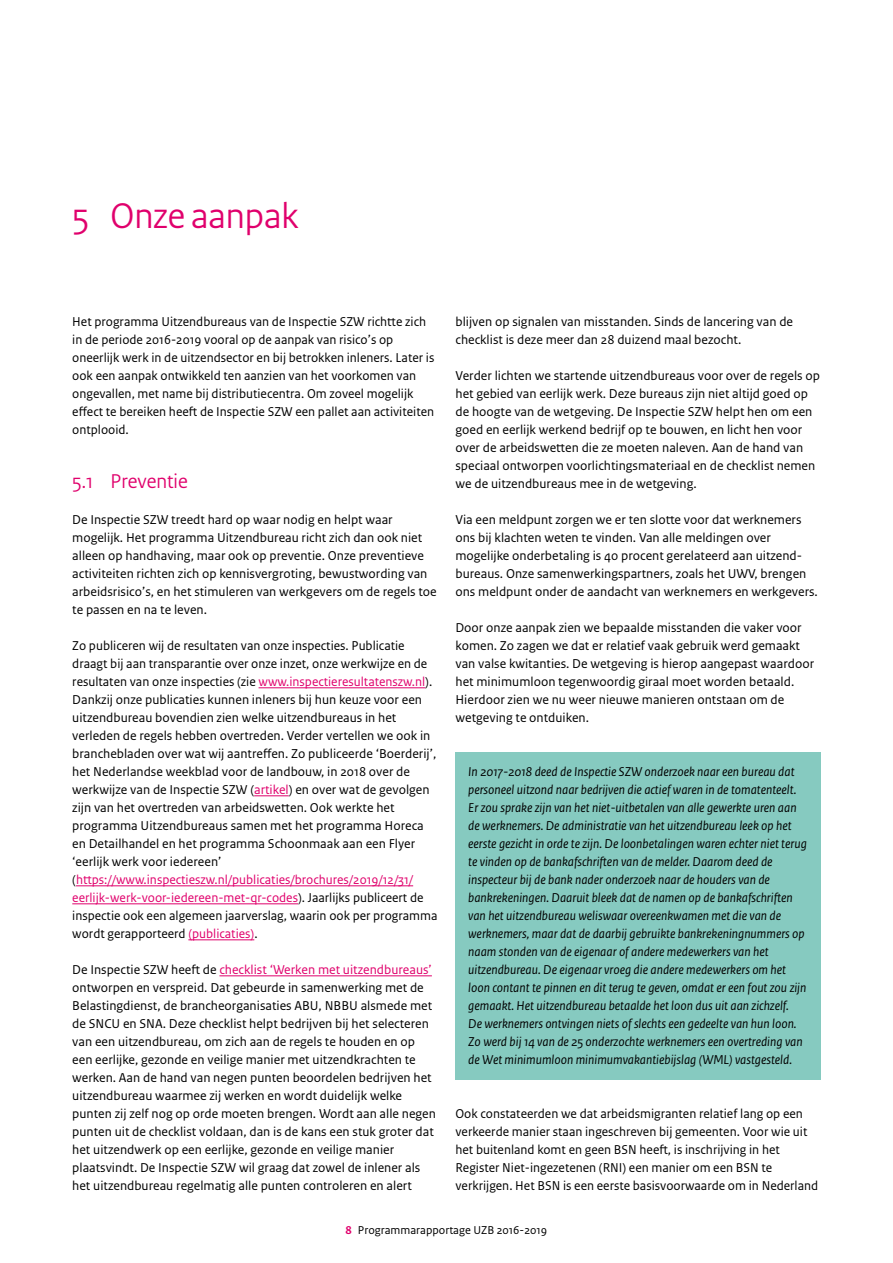
<style>
.page{position:relative;width:893px;height:1263px;background:#fff}
.page>*{position:absolute;margin:0;border:0;box-sizing:border-box;transform-origin:0 0}
.t1{font:37.5px "Rijksoverheid Sans Heading";color:#e0006c}
.t2{font:21px "Rijksoverheid Sans Heading";color:#e0006c}
.t3{font:13.5px/18px "Rijksoverheid Sans Text";color:#000}
.t4{font:italic 13.5px/18px "Rijksoverheid Sans Text";color:#000}
.t5{font:12px "Rijksoverheid Sans Text";color:#000}
.s1{color:#e0006c}
.s2{font-weight:700;color:#e0006c}
</style>
<div class="page">
<hr style="left:259px;top:687px;width:166px;height:1px;background:#e0006c">
<hr style="left:254px;top:795px;width:35px;height:1px;background:#e0006c">
<hr style="left:76px;top:885px;width:337px;height:1px;background:#e0006c">
<hr style="left:72px;top:903px;width:226px;height:1px;background:#e0006c">
<hr style="left:188px;top:939px;width:66px;height:1px;background:#e0006c">
<hr style="left:219px;top:975px;width:213px;height:1px;background:#e0006c">
<div style="left:455px;top:752px;width:366px;height:327px;background:#86cac0"></div>
<h1 class="t1" style="left:72px;top:194px;width:227px">5 Onze aanpak</h1>
<p class="t3" style="left:72px;top:313px;width:364px">Het programma Uitzendbureaus van de Inspectie SZW richtte zich in de periode 2016-2019 vooral op de aanpak van risico’s op oneerlijk werk in de uitzendsector en bij betrokken inleners. Later is ook een aanpak ontwikkeld ten aanzien van het voorkomen van ongevallen, met name bij distributiecentra. Om zoveel mogelijk effect te bereiken heeft de Inspectie SZW een pallet aan activiteiten ontplooid.</p>
<h2 class="t2" style="left:72px;top:469px;width:117px">5.1 Preventie</h2>
<p class="t3" style="left:72px;top:511px;width:366px">De Inspectie SZW treedt hard op waar nodig en helpt waar mogelijk. Het programma Uitzendbureau richt zich dan ook niet alleen op handhaving, maar ook op preventie. Onze preventieve activiteiten richten zich op kennisvergroting, bewustwording van arbeidsrisico’s, en het stimuleren van werkgevers om de regels toe te passen en na te leven.</p>
<p class="t3" style="left:72px;top:637px;width:367px">Zo publiceren wij de resultaten van onze inspecties. Publicatie draagt bij aan transparantie over onze inzet, onze werkwijze en de resultaten van onze inspecties (zie <span class="s1">www.inspectieresultatenszw.nl</span>).<br>Dankzij onze publicaties kunnen inleners bij hun keuze voor een uitzendbureau bovendien zien welke uitzendbureaus in het verleden de regels hebben overtreden. Verder vertellen we ook in branchebladen over wat wij aantreffen. Zo publiceerde ‘Boerderij’, het Nederlandse weekblad voor de landbouw, in 2018 over de werkwijze van de Inspectie SZW (<span class="s1">artikel</span>) en over wat de gevolgen zijn van het overtreden van arbeidswetten. Ook werkte het programma Uitzendbureaus samen met het programma Horeca en Detailhandel en het programma Schoonmaak aan een Flyer ‘eerlijk werk voor iedereen’ (<span class="s1">https://www.inspectieszw.nl/publicaties/brochures/2019/12/31/ eerlijk-werk-voor-iedereen-met-qr-codes</span>). Jaarlijks publiceert de inspectie ook een algemeen jaarverslag, waarin ook per programma wordt gerapporteerd <span class="s1">(publicaties)</span>.</p>
<p class="t3" style="left:72px;top:961px;width:365px">De Inspectie SZW heeft de <span class="s1">checklist ‘Werken met uitzendbureaus’ </span>ontworpen en verspreid. Dat gebeurde in samenwerking met de Belastingdienst, de brancheorganisaties ABU, NBBU alsmede met de SNCU en SNA. Deze checklist helpt bedrijven bij het selecteren van een uitzendbureau, om zich aan de regels te houden en op een eerlijke, gezonde en veilige manier met uitzendkrachten te werken. Aan de hand van negen punten beoordelen bedrijven het uitzendbureau waarmee zij werken en wordt duidelijk welke punten zij zelf nog op orde moeten brengen. Wordt aan alle negen punten uit de checklist voldaan, dan is de kans een stuk groter dat het uitzendwerk op een eerlijke, gezonde en veilige manier plaatsvindt. De Inspectie SZW wil graag dat zowel de inlener als het uitzendbureau regelmatig alle punten controleren en alert</p>
<p class="t3" style="left:455px;top:313px;width:339px">blijven op signalen van misstanden. Sinds de lancering van de checklist is deze meer dan 28 duizend maal bezocht.</p>
<p class="t3" style="left:455px;top:367px;width:366px">Verder lichten we startende uitzendbureaus voor over de regels op het gebied van eerlijk werk. Deze bureaus zijn niet altijd goed op de hoogte van de wetgeving. De Inspectie SZW helpt hen om een goed en eerlijk werkend bedrijf op te bouwen, en licht hen voor over de arbeidswetten die ze moeten naleven. Aan de hand van speciaal ontworpen voorlichtingsmateriaal en de checklist nemen we de uitzendbureaus mee in de wetgeving.</p>
<p class="t3" style="left:455px;top:511px;width:364px">Via een meldpunt zorgen we er ten slotte voor dat werknemers ons bij klachten weten te vinden. Van alle meldingen over mogelijke onderbetaling is 40 procent gerelateerd aan uitzend&shy;bureaus. Onze samenwerkingspartners, zoals het UWV, brengen ons meldpunt onder de aandacht van werknemers en werkgevers.</p>
<p class="t3" style="left:455px;top:619px;width:360px">Door onze aanpak zien we bepaalde misstanden die vaker voor komen. Zo zagen we dat er relatief vaak gebruik werd gemaakt van valse kwitanties. De wetgeving is hierop aangepast waardoor het minimumloon tegenwoordig giraal moet worden betaald.<br>Hierdoor zien we nu weer nieuwe manieren ontstaan om de wetgeving te ontduiken.</p>
<p class="t4" style="left:468px;top:763px;width:340px">In 2017-2018 deed de Inspectie SZW onderzoek naar een bureau dat personeel uitzond naar bedrijven die actief waren in de tomatenteelt.<br>Er zou sprake zijn van het niet-uitbetalen van alle gewerkte uren aan de werknemers. De administratie van het uitzendbureau leek op het eerste gezicht in orde te zijn. De loonbetalingen waren echter niet terug te vinden op de bankafschriften van de melder. Daarom deed de inspecteur bij de bank nader onderzoek naar de houders van de bankrekeningen. Daaruit bleek dat de namen op de bankafschriften van het uitzendbureau weliswaar overeenkwamen met die van de werknemers, maar dat de daarbij gebruikte bankrekeningnummers op naam stonden van de eigenaar of andere medewerkers van het uitzendbureau. De eigenaar vroeg die andere medewerkers om het loon contant te pinnen en dit terug te geven, omdat er een fout zou zijn gemaakt. Het uitzendbureau betaalde het loon dus uit aan zichzelf.<br>De werknemers ontvingen niets of slechts een gedeelte van hun loon.<br>Zo werd bij 14 van de 25 onderzochte werknemers een overtreding van de Wet minimumloon minimumvakantiebijslag (WML) vastgesteld.</p>
<p class="t3" style="left:455px;top:1105px;width:364px">Ook constateerden we dat arbeidsmigranten relatief lang op een verkeerde manier staan ingeschreven bij gemeenten. Voor wie uit het buitenland komt en geen BSN heeft, is inschrijving in het Register Niet-ingezetenen (RNI) een manier om een BSN te verkrijgen. Het BSN is een eerste basisvoorwaarde om in Nederland</p>
<p class="t5" style="left:346px;top:1223px;width:203px"><span class="s2">8</span> Programmarapportage UZB 2016-2019</p>
</div>
